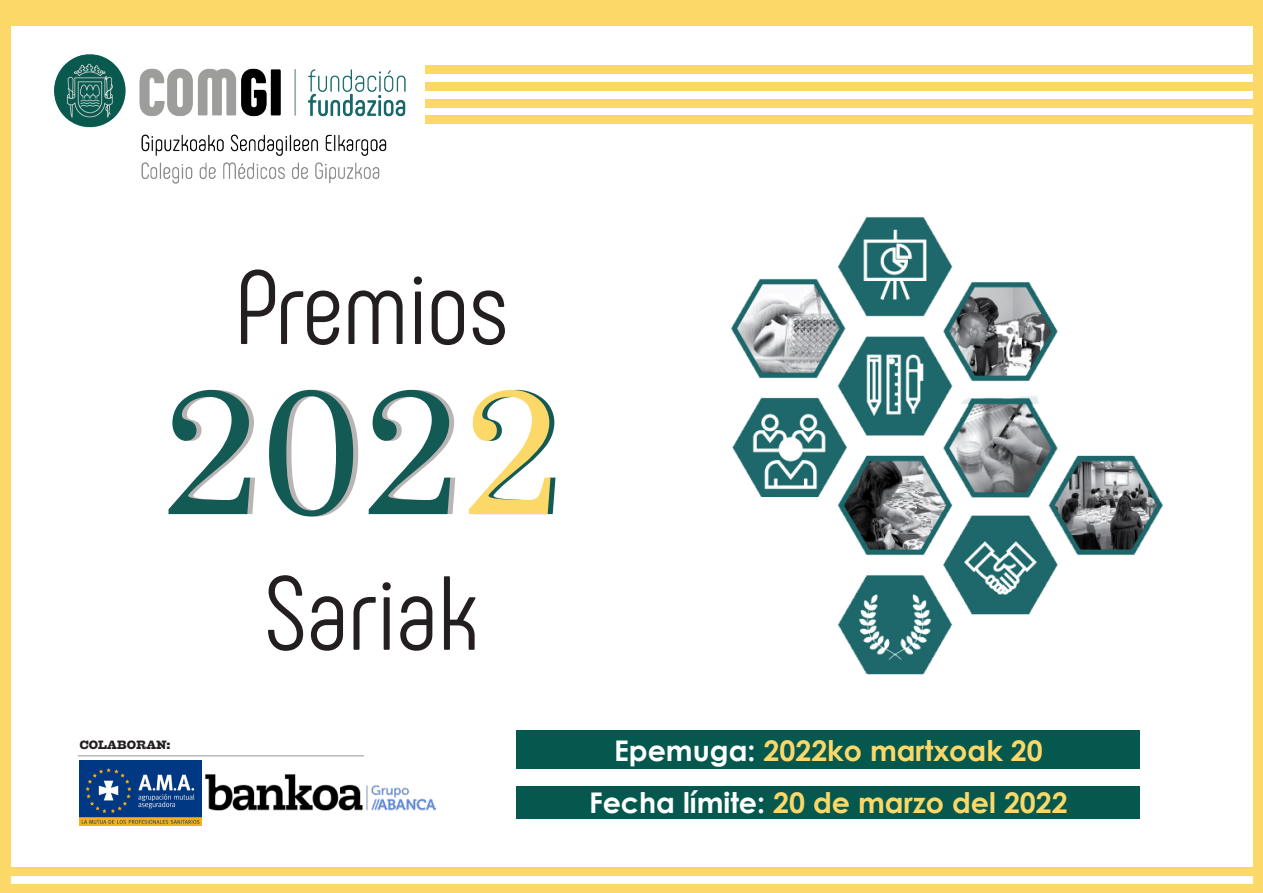
<style>
.page{position:relative;width:1263px;height:893px;background:#fff}
.page>*{position:absolute;margin:0;border:0;box-sizing:border-box;transform-origin:0 0}
.t1{font:180px "Century";color:#135a55}
.t2{font:105px "Phenomena";color:#231f20}
.t3{font:700 28.5px "Century Gothic";color:#fcd868}
.t4{font:12px "Giza One Five";color:#231f20}
.s1{color:#fcd868}
.s2{color:#fff}
</style>
<div class="page">
<hr style="left:78px;top:755px;width:286px;height:1px;background:#939598">
<div style="left:516px;top:786px;width:624px;height:33px;background:#04584d"></div>
<div style="left:516px;top:731px;width:624px;height:38px;background:#04584d"></div>
<img style="left:205px;top:775px;width:230px;height:36px">
<img style="left:79px;top:760px;width:122px;height:65px">
<img style="left:55px;top:55px;width:350px;height:129px">
<img style="left:730px;top:217px;width:433px;height:458px">
<div style="left:426px;top:82px;width:837px;height:9px;background:#fcd868"></div>
<div style="left:426px;top:65px;width:837px;height:9px;background:#fcd868"></div>
<div style="left:426px;top:115px;width:837px;height:9px;background:#fcd868"></div>
<div style="left:426px;top:99px;width:837px;height:9px;background:#fcd868"></div>
<div style="left:1px;top:0;width:1262px;height:26px;background:#fcd868"></div>
<div style="left:0;top:884px;width:1263px;height:9px;background:#fcd868"></div>
<div style="left:0;top:867px;width:1263px;height:9px;background:#fcd868"></div>
<div style="left:1253px;top:0;width:10px;height:893px;background:#fcd868"></div>
<div style="left:0;top:0;width:11px;height:893px;background:#fcd868"></div>
<p class="t2" style="left:234px;top:246px;width:276px">Premios</p>
<p class="t1" style="left:160px;top:298px;width:402px">202<span class="s1">2</span></p>
<p class="t4" style="left:80px;top:738px;width:93px">COLABORAN:</p>
<p class="t2" style="left:264px;top:552px;width:216px">Sariak</p>
<p class="t3" style="left:614px;top:729px;width:430px"><span class="s2">Epemuga:</span> 2022ko martxoak 20</p>
<p class="t3" style="left:589px;top:781px;width:480px"><span class="s2">Fecha límite:</span> 20 de marzo del 2022</p>
</div>
